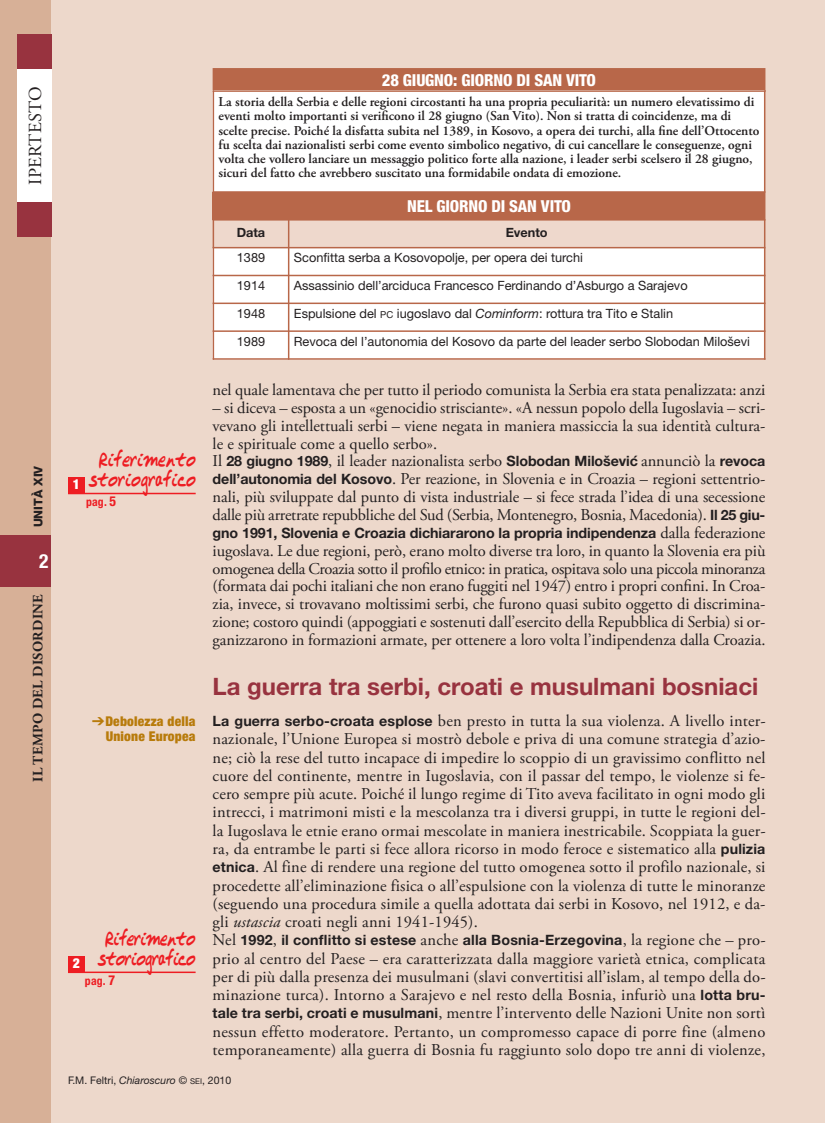
<style>
.page{position:relative;width:825px;height:1123px;background:#fff}
.page>*{position:absolute;margin:0;border:0;box-sizing:border-box;transform-origin:0 0}
.t1{font:700 24px "Helvetica Neue";color:#98333f}
.t2{font:21px/19.5px "Ripley Script";letter-spacing:-.015em;color:#ee1d23;text-align:center;scale:.7 1}
.t3{font:21px/19.5px "Ripley Script";letter-spacing:-.035em;color:#ee1d23;text-align:center;scale:.68 1}
.t4{font:700 condensed 19.5px "Helvetica Neue";color:#fff}
.t5{font:18.45px "Adobe Garamond Pro";letter-spacing:.015em;color:#231f20}
.t6{font:16.5px/18.3px "Adobe Garamond Pro";letter-spacing:-.005em;color:#231f20;text-align:justify}
.t7{font:800 condensed 16.5px "Helvetica Neue";letter-spacing:-.01em;color:#fff}
.t8{font:700 14.25px "Helvetica Neue";letter-spacing:-.005em;color:#231f20}
.t9{font:700 14.25px "Helvetica Neue";letter-spacing:.015em;color:#231f20}
.t10{font:700 14.25px "Adobe Garamond Pro";letter-spacing:.02em;color:#231f20}
.t11{font:900 condensed 13.65px "Helvetica Neue";color:#fff}
.t12{font:600 13.5px/14.2px "Adobe Garamond Pro";color:#231f20}
.t13{font:900 condensed 13.5px/15px "Helvetica Neue";letter-spacing:.015em;color:#b87b0b;text-align:right}
.t14{font:12.75px "Helvetica Neue";color:#231f20}
.t15{font:700 12.75px "Helvetica Neue";color:#231f20}
.t16{font:800 12px "Helvetica Neue";color:#231f20}
.t17{font:700 condensed 11.7px "Helvetica Neue";letter-spacing:.015em;color:#ee1d23}
.t18{font:10.5px "Helvetica Neue";color:#231f20}
.s1{font-size:13.65px}
.s2{font-family:"MS Gothic";font-weight:400;font-stretch:normal}
.s3{font-size:9.6px}
.s4{font-style:italic}
.s5{font-family:"Helvetica Neue";font-weight:700;font-size:14.25px}
.s6{font-family:"Adobe Garamond Pro";font-weight:400;font-size:16.5px}
.s7{font-size:7.8px}
</style>
<div class="page">
<div style="left:51px;top:0;width:774px;height:1123px;background:#edd8cb"></div>
<div style="left:0;top:0;width:51px;height:1123px;background:#d7b097"></div>
<div style="left:17px;top:68px;width:34px;height:134px;background:#fff"></div>
<div style="left:17px;top:34px;width:34px;height:34px;background:#98333f"></div>
<div style="left:17px;top:202px;width:34px;height:34px;background:#98333f"></div>
<div style="left:0;top:536px;width:51px;height:51px;background:#98333f"></div>
<div style="left:214px;top:70px;width:550px;height:20px;background:#b86749"></div>
<div style="left:213px;top:68px;width:552px;height:23px;border:2px solid #b86749"></div>
<div style="left:213px;top:90px;width:552px;height:102px;background:#fff"></div>
<div style="left:213px;top:192px;width:552px;height:28px;background:#b86749"></div>
<div style="left:213px;top:248px;width:76px;height:27px;background:#fff"></div>
<div style="left:289px;top:248px;width:476px;height:27px;background:#fff"></div>
<div style="left:213px;top:275px;width:76px;height:28px;background:#fff"></div>
<div style="left:289px;top:275px;width:476px;height:28px;background:#fff"></div>
<div style="left:213px;top:303px;width:76px;height:28px;background:#fff"></div>
<div style="left:289px;top:303px;width:476px;height:28px;background:#fff"></div>
<div style="left:213px;top:331px;width:76px;height:29px;background:#fff"></div>
<div style="left:289px;top:331px;width:476px;height:29px;background:#fff"></div>
<hr style="left:213px;top:90px;width:1px;height:270px;background:#b86749">
<hr style="left:288px;top:219px;width:1px;height:141px;background:#b86749">
<hr style="left:764px;top:90px;width:1px;height:270px;background:#b86749">
<hr style="left:213px;top:90px;width:552px;height:2px;background:#b86749">
<hr style="left:213px;top:191px;width:552px;height:2px;background:#b86749">
<hr style="left:213px;top:247px;width:552px;height:1px;background:#b86749">
<hr style="left:213px;top:275px;width:552px;height:1px;background:#b86749">
<hr style="left:213px;top:302px;width:552px;height:2px;background:#b86749">
<hr style="left:213px;top:330px;width:552px;height:2px;background:#b86749">
<hr style="left:213px;top:358px;width:552px;height:2px;background:#b86749">
<hr style="left:68px;top:493px;width:128px;height:1px;background:#ee1d23">
<div style="left:68px;top:477px;width:17px;height:16px;background:#ee1d23"></div>
<hr style="left:68px;top:971px;width:128px;height:2px;background:#ee1d23">
<div style="left:68px;top:955px;width:17px;height:17px;background:#ee1d23"></div>
<p class="t5" style="left:28px;top:184px;width:99px;rotate:-90deg">IPErTEsTo</p>
<p class="t16" style="left:34px;top:527px;width:63px;rotate:-90deg">UNITÀ XIV</p>
<p class="t4" style="left:39px;top:554px;width:11px">2</p>
<p class="t10" style="left:32px;top:781px;width:189px;rotate:-90deg">IL TEMPO DEL DISORDINE</p>
<p class="t11" style="left:73px;top:479px;width:9px">1</p>
<p class="t2" style="left:88px;top:454px;width:155px">Riferimento storiografico</p>
<p class="t17" style="left:86px;top:498px;width:32px">pag. <span class="s1">5</span></p>
<p class="t13" style="left:92px;top:715px;width:105px"><span class="s2">➔</span>Debolezza della<br>Unione Europea</p>
<p class="t3" style="left:97px;top:933px;width:146px">Riferimento storiografico</p>
<p class="t17" style="left:85px;top:976px;width:32px">pag. <span class="s1">7</span></p>
<p class="t11" style="left:73px;top:958px;width:9px">2</p>
<p class="t7" style="left:382px;top:74px;width:216px">28 GIUGNO: GIORNO DI SAN VITO</p>
<p class="t12" style="left:219px;top:96px;width:542px">La storia della Serbia e delle regioni circostanti ha una propria peculiarità: un numero elevatissimo di eventi molto importanti si verificono il 28 giugno (San Vito). Non si tratta di coincidenze, ma di scelte precise. Poiché la disfatta subita nel 1389, in Kosovo, a opera dei turchi, alla fine dell’Ottocento fu scelta dai nazionalisti serbi come evento simbolico negativo, di cui cancellare le conseguenze, ogni volta che vollero lanciare un messaggio politico forte alla nazione, i leader serbi scelsero il 28 giugno, sicuri del fatto che avrebbero suscitato una formidabile ondata di emozione.</p>
<p class="t7" style="left:407px;top:200px;width:165px">NEL GIORNO DI SAN VITO</p>
<p class="t15" style="left:237px;top:228px;width:30px">Data</p>
<p class="t15" style="left:506px;top:228px;width:44px">Evento</p>
<p class="t14" style="left:237px;top:253px;width:30px">1389</p>
<p class="t14" style="left:294px;top:253px;width:291px">Sconfitta serba a Kosovopolje, per opera dei turchi</p>
<p class="t14" style="left:237px;top:281px;width:30px">1914</p>
<p class="t14" style="left:294px;top:281px;width:395px">Assassinio dell’arciduca Francesco Ferdinando d’Asburgo a Sarajevo</p>
<p class="t14" style="left:237px;top:308px;width:30px">1948</p>
<p class="t14" style="left:294px;top:308px;width:381px">Espulsione del <span class="s3">PC</span> iugoslavo dal <span class="s4">Cominform</span>: rottura tra Tito e Stalin</p>
<p class="t14" style="left:237px;top:336px;width:30px">1989</p>
<p class="t14" style="left:294px;top:336px;width:457px">Revoca del l’autonomia del Kosovo da parte del leader serbo Slobodan Miloševi</p>
<p class="t6" style="left:213px;top:382px;width:554px">nel quale lamentava che per tutto il periodo comunista la serbia era stata penalizzata: anzi</p>
<p class="t6" style="left:213px;top:400px;width:554px;line-height:17.9px;text-align:left">– si diceva – esposta a un «genocidio strisciante». «A nessun popolo della Iugoslavia – scri&shy;vevano gli intellettuali serbi – viene negata in maniera massiccia la sua identità cultura&shy;le e spirituale come a quello serbo».<br>Il <span class="s5">28 giugno 1989</span>, il leader nazionalista serbo <span class="s5">Slobodan Miloševic´</span> annunciò la <span class="s5">revoca dell’autonomia del Kosovo</span>. Per reazione, in slovenia e in Croazia – regioni settentrio&shy;nali, più sviluppate dal punto di vista industriale – si fece strada l’idea di una secessione dalle più arretrate repubbliche del sud (serbia, Montenegro, Bosnia, Macedonia). <span class="s5">Il 25 giu-</span></p>
<p class="t8" style="left:213px;top:527px;width:554px">gno 1991, Slovenia e Croazia dichiararono la propria indipendenza <span class="s6">dalla federazione</span></p>
<p class="t6" style="left:213px;top:543px;width:554px;line-height:17.9px">iugoslava. Le due regioni, però, erano molto diverse tra loro, in quanto la slovenia era più omogenea della Croazia sotto il profilo etnico: in pratica, ospitava solo una piccola minoranza (formata dai pochi italiani che non erano fuggiti nel 1947) entro i propri confini. In Croa&shy;zia, invece, si trovavano moltissimi serbi, che furono quasi subito oggetto di discrimina&shy;zione; costoro quindi (appoggiati e sostenuti dall’esercito della repubblica di serbia) si or&shy;ganizzarono in formazioni armate, per ottenere a loro volta l’indipendenza dalla Croazia.</p>
<h1 class="t1" style="left:213px;top:678px;width:547px">La guerra tra serbi, croati e musulmani bosniaci</h1>
<p class="t6" style="left:213px;top:713px;width:554px"><span class="s5">La guerra serbo-croata esplose</span> ben presto in tutta la sua violenza. A livello inter&shy;nazionale, l’unione Europea si mostrò debole e priva di una comune strategia d’azio&shy;ne; ciò la rese del tutto incapace di impedire lo scoppio di un gravissimo conflitto nel cuore del continente, mentre in Iugoslavia, con il passar del tempo, le violenze si fe&shy;cero sempre più acute. Poiché il lungo regime di Tito aveva facilitato in ogni modo gli intrecci, i matrimoni misti e la mescolanza tra i diversi gruppi, in tutte le regioni del&shy;la Iugoslava le etnie erano ormai mescolate in maniera inestricabile. scoppiata la guer&shy;ra, da entrambe le parti si fece allora ricorso in modo feroce e sistematico alla <span class="s5">pulizia etnica</span>. Al fine di rendere una regione del tutto omogenea sotto il profilo nazionale, si procedette all’eliminazione fisica o all’espulsione con la violenza di tutte le minoranze (seguendo una procedura simile a quella adottata dai serbi in Kosovo, nel 1912, e da&shy;gli <span class="s4">ustascia</span> croati negli anni 1941-1945).</p>
<p class="t9" style="left:213px;top:935px;width:554px"><span class="s6">Nel</span> 1992<span class="s6">,</span> il conflitto si estese <span class="s6">anche</span> alla Bosnia-Erzegovina<span class="s6">, la regione che – pro-</span></p>
<p class="t6" style="left:213px;top:950px;width:554px">prio al centro del Paese – era caratterizzata dalla maggiore varietà etnica, complicata per di più dalla presenza dei musulmani (slavi convertitisi all’islam, al tempo della do&shy;minazione turca). Intorno a sarajevo e nel resto della Bosnia, infuriò una <span class="s5">lotta bru&shy;tale tra serbi, croati e musulmani</span>, mentre l’intervento delle Nazioni unite non sortì nessun effetto moderatore. Pertanto, un compromesso capace di porre fine (almeno temporaneamente) alla guerra di Bosnia fu raggiunto solo dopo tre anni di violenze,</p>
<p class="t18" style="left:68px;top:1076px;width:165px">F.M. Feltri, <span class="s4">Chiaroscuro</span> © <span class="s7">SEI</span>, 2010</p>
</div>
